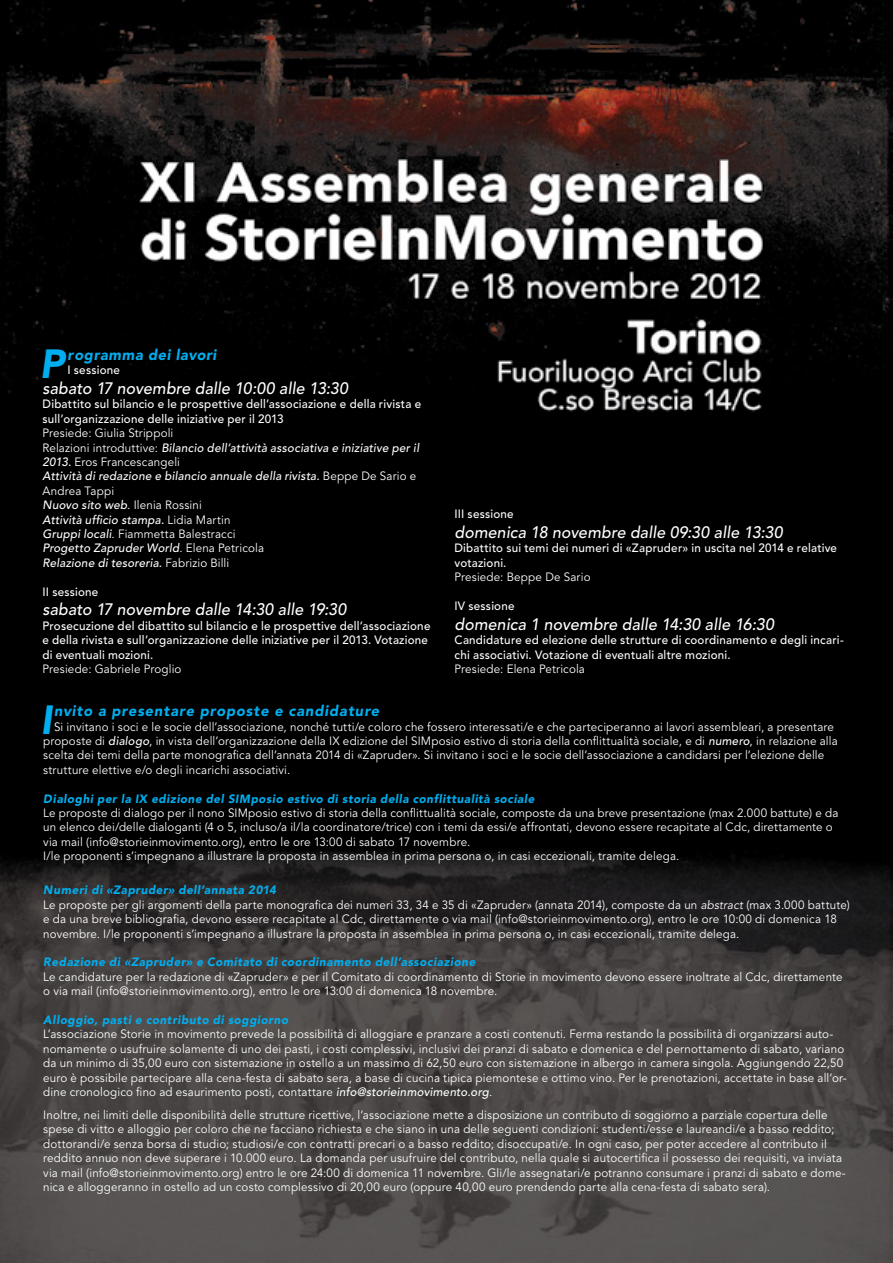
<style>
.page{position:relative;width:893px;height:1263px;background:#fff}
.page>*{position:absolute;margin:0;border:0;box-sizing:border-box;transform-origin:0 0}
.t1{font:italic 900 40.35px "Avenir";color:#00aeef}
.t2{font:italic 500 16.5px "Avenir";letter-spacing:.01em;color:#fff}
.t3{font:italic 900 15px "Avenir";letter-spacing:.06em;color:#00aeef}
.t4{font:italic 900 15px "Avenir";letter-spacing:.04em;color:#00aeef}
.t5{font:12px/14.4px "Avenir";letter-spacing:.015em;color:#fff}
.t6{font:500 12px/14.4px "Avenir";letter-spacing:.02em;color:#fff}
.t7{font:italic 500 12px/14.4px "Avenir";letter-spacing:.02em;color:#fff}
.t8{font:italic 900 12px "Avenir";letter-spacing:.05em;color:#00aeef}
.s1{font-weight:400;font-style:normal}
.s2{font-weight:500;font-style:italic}
.s3{font-weight:900;font-style:italic;color:#00aeef}
.s4{font-style:italic}
</style>
<div class="page">
<img style="left:0;top:0;width:893px;height:1263px">
<h1 class="t1" style="left:40px;top:339px;width:26px">P</h1>
<p class="t4" style="left:67px;top:345px;width:150px">rogramma dei lavori</p>
<p class="t6" style="left:67px;top:363px;width:54px">I sessione</p>
<h2 class="t2" style="left:43px;top:379px;width:307px">sabato 17 novembre dalle 10:00 alle 13:30</h2>
<p class="t6" style="left:43px;top:397px;width:380px">Dibattito sul bilancio e le prospettive dell’associazione e della rivista e sull’organizzazione delle iniziative per il 2013</p>
<p class="t7" style="left:43px;top:426px;width:378px"><span class="s1">Presiede: Giulia Strippoli<br>Relazioni introduttive:</span> Bilancio dell’attività associativa e iniziative per il 2013. <span class="s1">Eros Francescangeli<br></span>Attività di redazione e bilancio annuale della rivista. <span class="s1">Beppe De Sario e Andrea Tappi<br></span>Nuovo sito web<span class="s1">. Ilenia Rossini<br></span>Attività ufficio stampa. <span class="s1">Lidia Martin<br></span>Gruppi locali<span class="s1">. Fiammetta Balestracci<br></span>Progetto Zapruder World<span class="s1">. Elena Petricola<br></span>Relazione di tesoreria. <span class="s1">Fabrizio Billi</span></p>
<p class="t6" style="left:43px;top:584px;width:57px">II sessione</p>
<h2 class="t2" style="left:43px;top:600px;width:305px">sabato 17 novembre dalle 14:30 alle 19:30</h2>
<p class="t6" style="left:43px;top:619px;width:389px">Prosecuzione del dibattito sul bilancio e le prospettive dell’associazione e della rivista e sull’organizzazione delle iniziative per il 2013. Votazione di eventuali mozioni.</p>
<p class="t5" style="left:43px;top:662px;width:140px">Presiede: Gabriele Proglio</p>
<p class="t6" style="left:454px;top:507px;width:61px">III sessione</p>
<h2 class="t2" style="left:454px;top:523px;width:330px">domenica 18 novembre dalle 09:30 alle 13:30</h2>
<p class="t6" style="left:454px;top:541px;width:384px">Dibattito sui temi dei numeri di «Zapruder» in uscita nel 2014 e relative votazioni.</p>
<p class="t5" style="left:454px;top:570px;width:138px">Presiede: Beppe De Sario</p>
<p class="t6" style="left:454px;top:599px;width:62px">IV sessione</p>
<h2 class="t2" style="left:454px;top:614px;width:321px">domenica 1 novembre dalle 14:30 alle 16:30</h2>
<p class="t6" style="left:454px;top:633px;width:391px">Candidature ed elezione delle strutture di coordinamento e degli incari&shy;chi associativi. Votazione di eventuali altre mozioni.</p>
<p class="t5" style="left:454px;top:662px;width:132px">Presiede: Elena Petricola</p>
<h1 class="t1" style="left:40px;top:696px;width:13px">I</h1>
<p class="t3" style="left:54px;top:702px;width:327px">nvito a presentare proposte e candidature</p>
<p class="t5" style="left:43px;top:720px;width:796px;text-indent:11px">Si invitano i soci e le socie dell’associazione, nonché tutti/e coloro che fossero interessati/e e che parteciperanno ai lavori assembleari, a presentare proposte di <span class="s2">dialogo</span>, in vista dell’organizzazione della IX edizione del SIMposio estivo di storia della conflittualità sociale, e di <span class="s2">numero</span>, in relazione alla scelta dei temi della parte monografica dell’annata 2014 di «Zapruder». Si invitano i soci e le socie dell’associazione a candidarsi per l’elezione delle strutture elettive e/o degli incarichi associativi.</p>
<p class="t8" style="left:43px;top:791px;width:493px">Dialoghi per la IX edizione del SIMposio estivo di storia della conflittualità sociale</p>
<p class="t5" style="left:43px;top:806px;width:797px">Le proposte di dialogo per il nono SIMposio estivo di storia della conflittualità sociale, composte da una breve presentazione (max 2.000 battute) e da un elenco dei/delle dialoganti (4 o 5, incluso/a il/la coordinatore/trice) con i temi da essi/e affrontati, devono essere recapitate al Cdc, direttamente o via mail (info@storieinmovimento.org), entro le ore 13:00 di sabato 17 novembre.<br>I/le proponenti s’impegnano a illustrare la proposta in assemblea in prima persona o, in casi eccezionali, tramite delega.</p>
<p class="t5" style="left:43px;top:883px;width:808px"><span class="s3">Numeri di «Zapruder» dell’annata 2014<br></span>Le proposte per gli argomenti della parte monografica dei numeri 33, 34 e 35 di «Zapruder» (annata 2014), composte da un <span class="s4">abstract</span> (max 3.000 battute) e da una breve bibliografia, devono essere recapitate al Cdc, direttamente o via mail (info@storieinmovimento.org), entro le ore 10:00 di domenica 18 novembre. I/le proponenti s’impegnano a illustrare la proposta in assemblea in prima persona o, in casi eccezionali, tramite delega.</p>
<p class="t8" style="left:43px;top:955px;width:434px">Redazione di «Zapruder» e Comitato di coordinamento dell’associazione</p>
<p class="t5" style="left:43px;top:970px;width:801px">Le candidature per la redazione di «Zapruder» e per il Comitato di coordinamento di Storie in movimento devono essere inoltrate al Cdc, direttamente o via mail (info@storieinmovimento.org), entro le ore 13:00 di domenica 18 novembre.</p>
<p class="t8" style="left:43px;top:1013px;width:246px">Alloggio, pasti e contributo di soggiorno</p>
<p class="t5" style="left:43px;top:1027px;width:805px">L’associazione Storie in movimento prevede la possibilità di alloggiare e pranzare a costi contenuti. Ferma restando la possibilità di organizzarsi auto&shy;nomamente o usufruire solamente di uno dei pasti, i costi complessivi, inclusivi dei pranzi di sabato e domenica e del pernottamento di sabato, variano da un minimo di 35,00 euro con sistemazione in ostello a un massimo di 62,50 euro con sistemazione in albergo in camera singola. Aggiungendo 22,50 euro è possibile partecipare alla cena-festa di sabato sera, a base di cucina tipica piemontese e ottimo vino. Per le prenotazioni, accettate in base all’or&shy;dine cronologico fino ad esaurimento posti, contattare <span class="s2">info@storieinmovimento.org</span>.</p>
<p class="t5" style="left:43px;top:1108px;width:804px">Inoltre, nei limiti delle disponibilità delle strutture ricettive, l’associazione mette a disposizione un contributo di soggiorno a parziale copertura delle spese di vitto e alloggio per coloro che ne facciano richiesta e che siano in una delle seguenti condizioni: studenti/esse e laureandi/e a basso reddito; dottorandi/e senza borsa di studio; studiosi/e con contratti precari o a basso reddito; disoccupati/e. In ogni caso, per poter accedere al contributo il reddito annuo non deve superare i 10.000 euro. La domanda per usufruire del contributo, nella quale si autocertifica il possesso dei requisiti, va inviata via mail (info@storieinmovimento.org) entro le ore 24:00 di domenica 11 novembre. Gli/le assegnatari/e potranno consumare i pranzi di sabato e dome&shy;nica e alloggeranno in ostello ad un costo complessivo di 20,00 euro (oppure 40,00 euro prendendo parte alla cena-festa di sabato sera).</p>
</div>
